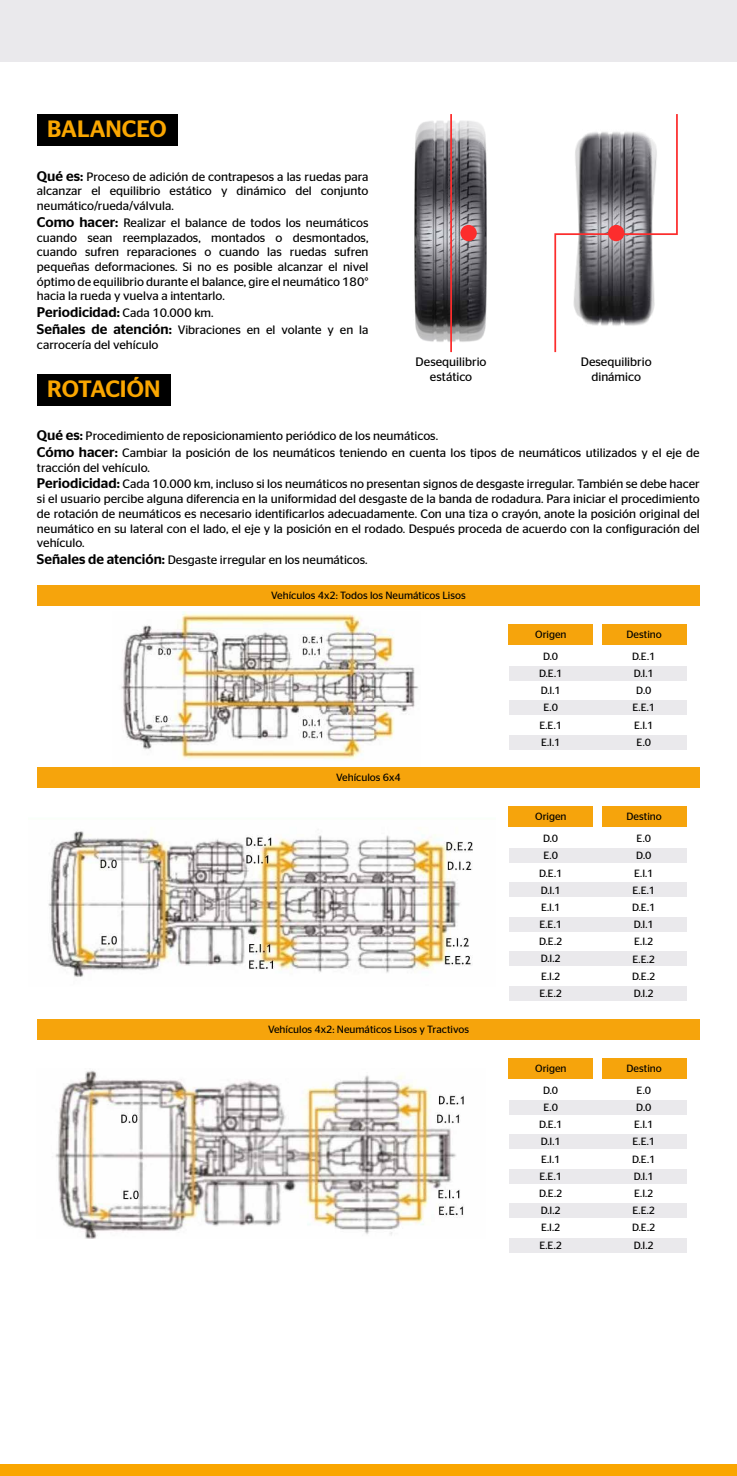
<style>
.page{position:relative;width:737px;height:1476px;background:#fff}
.page>*{position:absolute;margin:0;border:0;box-sizing:border-box;transform-origin:0 0}
.t1{font:500 23.62px "Continental Stag Sans";color:#faa600}
.t2{font:500 14px "Continental Stag Sans";color:#000}
.t3{font:12.25px/14.7px "Continental Stag Sans";color:#000;text-align:justify}
.t4{font:10.5px/17.2px "Continental Stag Sans";color:#000;text-align:center}
.s1{font-weight:500;font-size:14px}
.s2{font-weight:400;font-size:12.25px}
</style>
<div class="page">
<div style="left:0;top:1464px;width:736px;height:12px;background:#faa600"></div>
<div style="left:0;top:0;width:736px;height:61px;background:#eae9ec"></div>
<div style="left:37px;top:114px;width:140px;height:32px;background:#000"></div>
<div style="left:37px;top:374px;width:134px;height:31px;background:#000"></div>
<svg style="left:555px;top:114px;width:123px;height:239px"></svg>
<img style="left:418px;top:120px;width:66px;height:9px">
<img style="left:420px;top:338px;width:135px;height:15px">
<img style="left:414px;top:129px;width:141px;height:209px">
<hr style="left:450px;top:114px;width:2px;height:238px;background:#fc2d2d">
<div style="left:608px;top:225px;width:16px;height:16px;background:#fc2d2d;border-radius:50%"></div>
<div style="left:460px;top:225px;width:17px;height:16px;background:#fc2d2d;border-radius:50%"></div>
<img style="left:112px;top:611px;width:308px;height:157px">
<img style="left:48px;top:827px;width:425px;height:150px">
<img style="left:55px;top:1070px;width:409px;height:168px">
<div style="left:508px;top:666px;width:178px;height:14px;background:#eae9ec"></div>
<div style="left:508px;top:700px;width:178px;height:15px;background:#eae9ec"></div>
<div style="left:508px;top:735px;width:178px;height:14px;background:#eae9ec"></div>
<div style="left:508px;top:624px;width:85px;height:20px;background:#f6a40c"></div>
<div style="left:602px;top:624px;width:84px;height:20px;background:#f6a40c"></div>
<div style="left:37px;top:585px;width:662px;height:20px;background:#f6a40c"></div>
<div style="left:37px;top:768px;width:662px;height:20px;background:#f6a40c"></div>
<div style="left:37px;top:1019px;width:662px;height:20px;background:#f6a40c"></div>
<div style="left:508px;top:848px;width:178px;height:14px;background:#eae9ec"></div>
<div style="left:508px;top:883px;width:178px;height:14px;background:#eae9ec"></div>
<div style="left:508px;top:917px;width:178px;height:14px;background:#eae9ec"></div>
<div style="left:508px;top:952px;width:178px;height:14px;background:#eae9ec"></div>
<div style="left:508px;top:986px;width:178px;height:14px;background:#eae9ec"></div>
<div style="left:508px;top:806px;width:85px;height:21px;background:#f6a40c"></div>
<div style="left:602px;top:806px;width:84px;height:21px;background:#f6a40c"></div>
<div style="left:508px;top:1100px;width:178px;height:14px;background:#eae9ec"></div>
<div style="left:508px;top:1134px;width:178px;height:14px;background:#eae9ec"></div>
<div style="left:508px;top:1169px;width:178px;height:14px;background:#eae9ec"></div>
<div style="left:508px;top:1203px;width:178px;height:14px;background:#eae9ec"></div>
<div style="left:508px;top:1238px;width:178px;height:14px;background:#eae9ec"></div>
<div style="left:508px;top:1058px;width:85px;height:20px;background:#f6a40c"></div>
<div style="left:602px;top:1058px;width:84px;height:20px;background:#f6a40c"></div>
<h1 class="t1" style="left:47px;top:115px;width:121px">BALANCEO</h1>
<p class="t3" style="left:37px;top:169px;width:333px"><span class="s1">Qué es:</span> Proceso de adición de contrapesos a las ruedas para alcanzar el equilibrio estático y dinámico del conjunto neumático/rueda/válvula.</p>
<p class="t3" style="left:37px;top:215px;width:333px"><span class="s1">Como hacer:</span> Realizar el balance de todos los neumáticos cuando sean reemplazados, montados o desmontados, cuando sufren reparaciones o cuando las ruedas sufren pequeñas deformaciones. Si no es posible alcanzar el nivel óptimo de equilibrio durante el balance, gire el neumático 180° hacia la rueda y vuelva a intentarlo.</p>
<p class="t2" style="left:37px;top:304px;width:178px">Periodicidad: <span class="s2">Cada 10.000 km.</span></p>
<p class="t3" style="left:37px;top:322px;width:333px"><span class="s1">Señales de atención:</span> Vibraciones en el volante y en la carrocería del vehículo</p>
<h1 class="t1" style="left:47px;top:375px;width:115px">ROTACIÓN</h1>
<p class="t3" style="left:415px;top:355px;width:72px;text-align:center">Desequilibrio estático</p>
<p class="t3" style="left:581px;top:355px;width:72px;text-align:center">Desequilibrio dinámico</p>
<p class="t3" style="left:37px;top:427px;width:664px;line-height:16.8px"><span class="s1">Qué es:</span> Procedimiento de reposicionamiento periódico de los neumáticos.<br><span class="s1">Cómo hacer:</span> Cambiar la posición de los neumáticos teniendo en cuenta los tipos de neumáticos utilizados y el eje de</p>
<p class="t3" style="left:37px;top:459px;width:664px;line-height:16.8px">tracción del vehículo.<br><span class="s1">Periodicidad:</span> Cada 10.000 km, incluso si los neumáticos no presentan signos de desgaste irregular. También se debe hacer</p>
<p class="t3" style="left:37px;top:491px;width:664px">si el usuario percibe alguna diferencia en la uniformidad del desgaste de la banda de rodadura. Para iniciar el procedimiento de rotación de neumáticos es necesario identificarlos adecuadamente. Con una tiza o crayón, anote la posición original del neumático en su lateral con el lado, el eje y la posición en el rodado. Después proceda de acuerdo con la configuración del vehículo.</p>
<p class="t3" style="left:37px;top:552px;width:332px"><span class="s1">Señales de atención:</span> Desgaste irregular en los neumáticos.</p>
<p class="t4" style="left:271px;top:586px;width:196px">Vehículos 4x2: Todos los Neumáticos Lisos</p>
<p class="t4" style="left:336px;top:769px;width:66px">Vehículos 6x4</p>
<p class="t4" style="left:268px;top:1020px;width:202px">Vehículos 4x2: Neumáticos Lisos y Tractivos</p>
<p class="t4" style="left:535px;top:625px;width:33px">Origen</p>
<p class="t4" style="left:626px;top:625px;width:37px">Destino</p>
<p class="t4" style="left:539px;top:647px;width:25px">D.0<br>D.E.1<br>D.I.1<br>E.0<br>E.E.1<br>E.I.1</p>
<p class="t4" style="left:632px;top:647px;width:25px">D.E.1<br>D.I.1<br>D.0<br>E.E.1<br>E.I.1<br>E.0</p>
<p class="t4" style="left:535px;top:807px;width:33px">Origen</p>
<p class="t4" style="left:626px;top:807px;width:37px">Destino</p>
<p class="t4" style="left:539px;top:830px;width:25px">D.0<br>E.0<br>D.E.1<br>D.I.1<br>E.I.1<br>E.E.1<br>D.E.2<br>D.I.2<br>E.I.2<br>E.E.2</p>
<p class="t4" style="left:632px;top:830px;width:25px">E.0<br>D.0<br>E.I.1<br>E.E.1<br>D.E.1<br>D.I.1<br>E.I.2<br>E.E.2<br>D.E.2<br>D.I.2</p>
<p class="t4" style="left:535px;top:1059px;width:33px">Origen</p>
<p class="t4" style="left:626px;top:1059px;width:37px">Destino</p>
<p class="t4" style="left:539px;top:1081px;width:25px">D.0<br>E.0<br>D.E.1<br>D.I.1<br>E.I.1<br>E.E.1<br>D.E.2<br>D.I.2<br>E.I.2<br>E.E.2</p>
<p class="t4" style="left:632px;top:1081px;width:25px">E.0<br>D.0<br>E.I.1<br>E.E.1<br>D.E.1<br>D.I.1<br>E.I.2<br>E.E.2<br>D.E.2<br>D.I.2</p>
</div>
